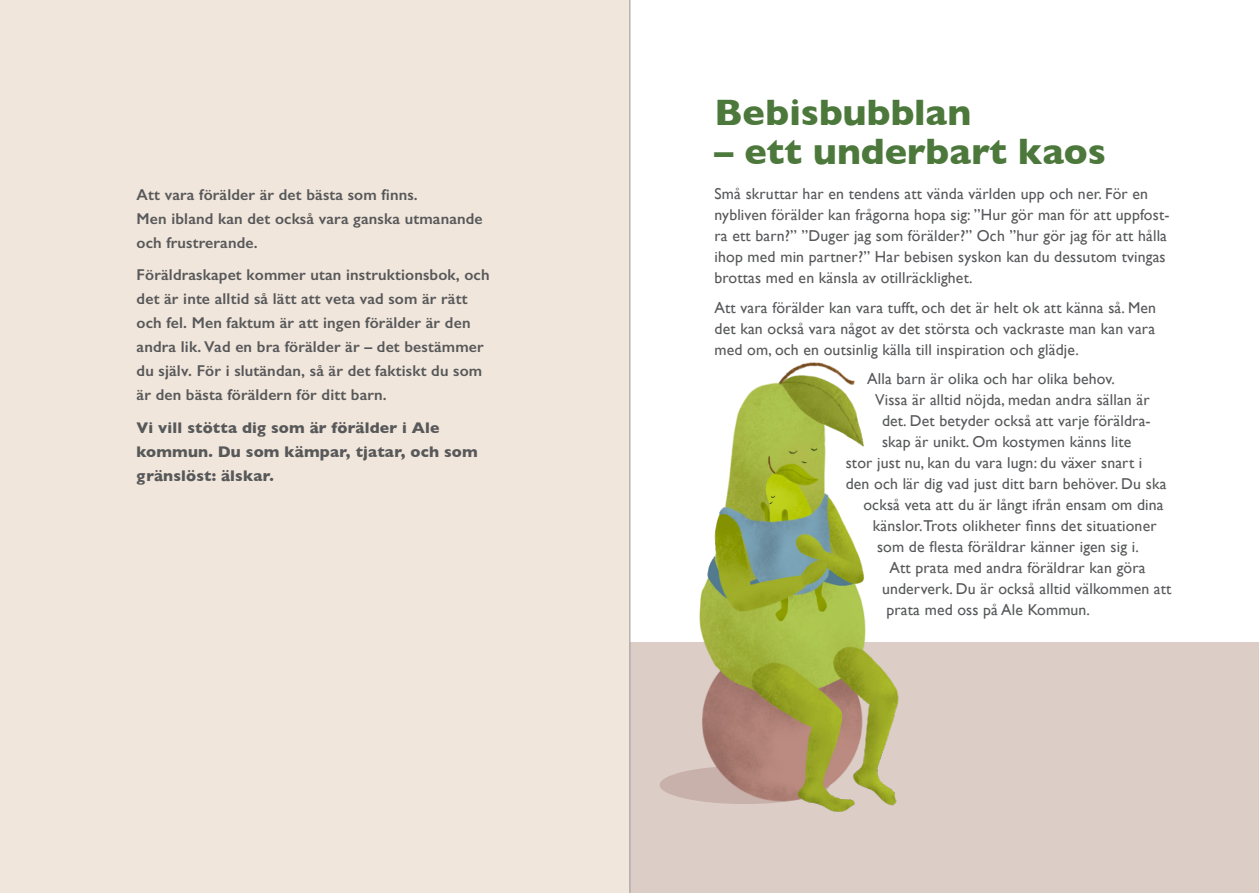
<style>
.page{position:relative;width:1259px;height:893px;background:#fff}
.page>*{position:absolute;margin:0;border:0;box-sizing:border-box;transform-origin:0 0}
.Rubrik{font:700 37.5px "Gill Sans";color:#4c783b}
.Brödtext{font:15.75px/21px "Gill Sans";letter-spacing:.01em;color:#57585a}
.Brödtext-2{font:600 15.75px/24px "Gill Sans";letter-spacing:.01em;color:#57585a}
.Brödtext-3{font:700 15.75px/24px "Gill Sans";letter-spacing:.01em;color:#57585a}
</style>
<div class="page">
<div style="left:629px;top:643px;width:630px;height:250px;background:#ddcdc7"></div>
<div style="left:0;top:0;width:629px;height:893px;background:#f1e6db"></div>
<img style="left:630px;top:316px;width:285px;height:507px">
<hr style="left:629px;top:0;width:1px;height:893px;background:#939598">
<p class="Brödtext-2" style="left:137px;top:182px;width:347px">Att vara förälder är det bästa som finns.<br>Men ibland kan det också vara ganska utmanande och frustrerande.</p>
<p class="Brödtext-2" style="left:137px;top:263px;width:354px">Föräldraskapet kommer utan instruktionsbok, och det är inte alltid så lätt att veta vad som är rätt och fel. Men faktum är att ingen förälder är den andra lik. Vad en bra förälder är – det bestämmer du själv. För i slutändan, så är det faktiskt du som är den bästa föräldern för ditt barn.</p>
<p class="Brödtext-3" style="left:137px;top:415px;width:342px">Vi vill stötta dig som är förälder i Ale kommun. Du som kämpar, tjatar, och som gränslöst: älskar.</p>
<p class="Rubrik" style="left:714px;top:82px;width:258px">Bebisbubblan</p>
<p class="Rubrik" style="left:714px;top:121px;width:393px">– ett underbart kaos</p>
<p class="Brödtext" style="left:714px;top:183px;width:456px">Små skruttar har en tendens att vända världen upp och ner. För en nybliven förälder kan frågorna hopa sig: ”Hur gör man för att uppfost&shy;ra ett barn?” ”Duger jag som förälder?” Och ”hur gör jag för att hålla ihop med min partner?” Har bebisen syskon kan du dessutom tvingas brottas med en känsla av otillräcklighet.</p>
<p class="Brödtext" style="left:714px;top:297px;width:443px;text-align:justify">Att vara förälder kan vara tufft, och det är helt ok att känna så. Men det kan också vara något av det största och vackraste man kan vara med om, och en outsinlig källa till inspiration och glädje.</p>
<p class="Brödtext" style="left:867px;top:368px;width:249px">Alla barn är olika och har olika behov.</p>
<p class="Brödtext" style="left:875px;top:389px;width:276px">Vissa är alltid nöjda, medan andra sällan är</p>
<p class="Brödtext" style="left:882px;top:410px;width:270px">det. Det betyder också att varje föräldra-</p>
<p class="Brödtext" style="left:882px;top:431px;width:251px">skap är unikt. Om kostymen känns lite</p>
<p class="Brödtext" style="left:845px;top:452px;width:298px">stor just nu, kan du vara lugn: du växer snart i</p>
<p class="Brödtext" style="left:845px;top:473px;width:322px">den och lär dig vad just ditt barn behöver. Du ska</p>
<p class="Brödtext" style="left:863px;top:494px;width:302px">också veta att du är långt ifrån ensam om dina</p>
<p class="Brödtext" style="left:873px;top:515px;width:285px">känslor.Trots olikheter finns det situationer</p>
<p class="Brödtext" style="left:877px;top:536px;width:263px">som de flesta föräldrar känner igen sig i.</p>
<p class="Brödtext" style="left:889px;top:557px;width:258px">Att prata med andra föräldrar kan göra</p>
<p class="Brödtext" style="left:882px;top:578px;width:291px">underverk. Du är också alltid välkommen att</p>
<p class="Brödtext" style="left:886px;top:599px;width:205px">prata med oss på Ale Kommun.</p>
</div>
